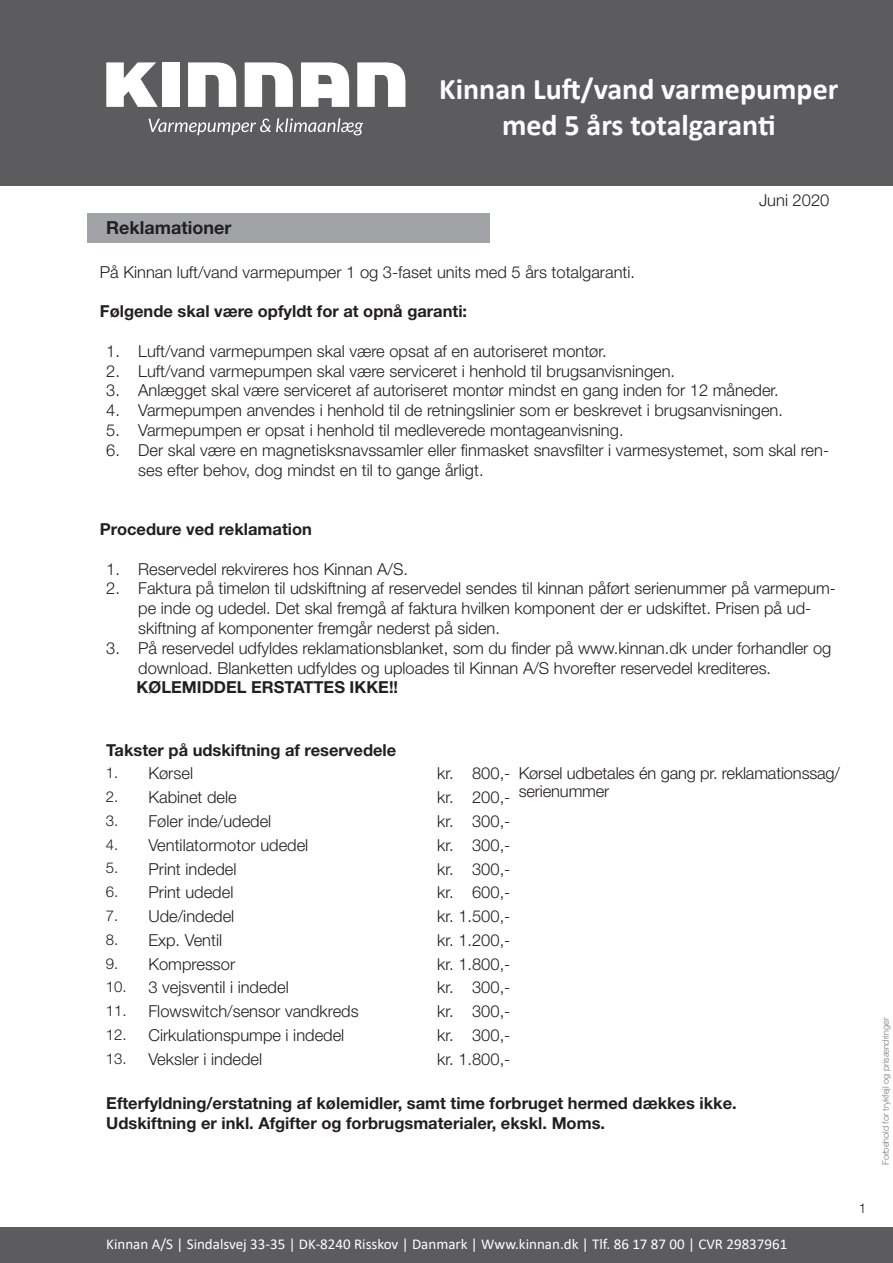
<style>
.page{position:relative;width:893px;height:1263px;background:#fff}
.page>*{position:absolute;margin:0;border:0;box-sizing:border-box;transform-origin:0 0}
.t1{font:700 30px/36px "Calibri";color:#fff;text-align:center}
.Paragraph_Style_1{font:700 18px "Helvetica Neue LT Std";color:#231f20}
.Prisliste_tabel{font:300 16.5px/19.8px "Helvetica Neue LT Std";color:#231f20}
.Prisliste_tabel-2{font:700 16.5px "Helvetica Neue LT Std";color:#231f20}
.Tabel_produkt{font:700 16.5px "Helvetica Neue LT Std";color:#231f20}
.t2{font:15px "Calibri";color:#fff}
.Prisliste_tabel-3{font:300 15px "Helvetica Neue LT Std";color:#231f20}
.t3{font:300 13.5px "Helvetica Neue LT Std";color:#231f20}
.t4{font:300 9px "Helvetica Neue LT Std";color:#76787b}
</style>
<div class="page">
<div style="left:0;top:0;width:893px;height:186px;background:#5c5c5f"></div>
<div style="left:0;top:1227px;width:893px;height:36px;background:#5c5c5f"></div>
<div style="left:87px;top:213px;width:403px;height:29px;background:#a1a3a6"></div>
<svg style="left:148px;top:118px;width:215px;height:17px"></svg>
<svg style="left:106px;top:62px;width:52px;height:45px"></svg>
<div style="left:162px;top:62px;width:18px;height:45px;background:#fff"></div>
<svg style="left:188px;top:62px;width:48px;height:45px"></svg>
<svg style="left:245px;top:62px;width:48px;height:45px"></svg>
<svg style="left:357px;top:62px;width:48px;height:45px"></svg>
<svg style="left:301px;top:62px;width:48px;height:45px;background:#e6e6e7"></svg>
<h1 class="t1" style="left:439px;top:71px;width:401px">Kinnan Luft/vand varmepumper med 5 års totalgaranti</h1>
<p class="Paragraph_Style_1" style="left:106px;top:216px;width:127px">Reklamationer</p>
<p class="Prisliste_tabel" style="left:759px;top:190px;width:72px">Juni 2020</p>
<p class="Prisliste_tabel" style="left:100px;top:261px;width:537px">På Kinnan luft/vand varmepumper 1 og 3-faset units med 5 års totalgaranti.</p>
<p class="Tabel_produkt" style="left:100px;top:301px;width:369px">Følgende skal være opfyldt for at opnå garanti:</p>
<p class="Prisliste_tabel" style="left:106px;top:341px;width:502px">1. Luft/vand varmepumpen skal være opsat af en autoriseret montør.</p>
<p class="Prisliste_tabel" style="left:106px;top:360px;width:570px">2. Luft/vand varmepumpen skal være serviceret i henhold til brugsanvisningen.</p>
<p class="Prisliste_tabel" style="left:106px;top:380px;width:674px">3. Anlægget skal være serviceret af autoriseret montør mindst en gang inden for 12 måneder.</p>
<p class="Prisliste_tabel" style="left:106px;top:400px;width:678px">4. Varmepumpen anvendes i henhold til de retningslinier som er beskrevet i brugsanvisningen.</p>
<p class="Prisliste_tabel" style="left:106px;top:420px;width:519px">5. Varmepumpen er opsat i henhold til medleverede montageanvisning.</p>
<p class="Prisliste_tabel" style="left:138px;top:440px;width:692px;text-indent:-32px">6. Der skal være en magnetisksnavssamler eller finmasket snavsfilter i varmesystemet, som skal ren&shy;ses efter behov, dog mindst en til to gange årligt.</p>
<p class="Tabel_produkt" style="left:100px;top:519px;width:214px">Procedure ved reklamation</p>
<p class="Prisliste_tabel" style="left:106px;top:558px;width:303px">1. Reservedel rekvireres hos Kinnan A/S.</p>
<p class="Prisliste_tabel" style="left:138px;top:578px;width:699px;text-indent:-32px">2. Faktura på timeløn til udskiftning af reservedel sendes til kinnan påført serienummer på varmepum&shy;pe inde og udedel. Det skal fremgå af faktura hvilken komponent der er udskiftet. Prisen på ud&shy;skiftning af komponenter fremgår nederst på siden.</p>
<p class="Prisliste_tabel" style="left:138px;top:638px;width:695px;text-indent:-32px">3. På reservedel udfyldes reklamationsblanket, som du finder på www.kinnan.dk under forhandler og download. Blanketten udfyldes og uploades til Kinnan A/S hvorefter reservedel krediteres.</p>
<p class="Prisliste_tabel-2" style="left:137px;top:677px;width:263px">KØLEMIDDEL ERSTATTES IKKE!!</p>
<p class="Tabel_produkt" style="left:106px;top:740px;width:291px">Takster på udskiftning af reservedele</p>
<p class="Prisliste_tabel-3" style="left:106px;top:764px;width:14px">1.</p>
<p class="Prisliste_tabel" style="left:148px;top:763px;width:46px">Kørsel</p>
<p class="Prisliste_tabel" style="left:437px;top:763px;width:75px">kr. 800,-</p>
<p class="Prisliste_tabel-3" style="left:106px;top:787px;width:14px">2.</p>
<p class="Prisliste_tabel" style="left:148px;top:787px;width:90px">Kabinet dele</p>
<p class="Prisliste_tabel" style="left:437px;top:787px;width:75px">kr. 200,-</p>
<p class="Prisliste_tabel-3" style="left:106px;top:811px;width:14px">3.</p>
<p class="Prisliste_tabel" style="left:148px;top:811px;width:124px">Føler inde/udedel</p>
<p class="Prisliste_tabel" style="left:437px;top:811px;width:75px">kr. 300,-</p>
<p class="Prisliste_tabel-3" style="left:106px;top:835px;width:14px">4.</p>
<p class="Prisliste_tabel" style="left:148px;top:834px;width:161px">Ventilatormotor udedel</p>
<p class="Prisliste_tabel" style="left:437px;top:834px;width:75px">kr. 300,-</p>
<p class="Prisliste_tabel-3" style="left:106px;top:859px;width:14px">5.</p>
<p class="Prisliste_tabel" style="left:148px;top:858px;width:90px">Print indedel</p>
<p class="Prisliste_tabel" style="left:437px;top:858px;width:75px">kr. 300,-</p>
<p class="Prisliste_tabel-3" style="left:106px;top:883px;width:14px">6.</p>
<p class="Prisliste_tabel" style="left:148px;top:882px;width:86px">Print udedel</p>
<p class="Prisliste_tabel" style="left:437px;top:882px;width:75px">kr. 600,-</p>
<p class="Prisliste_tabel-3" style="left:106px;top:906px;width:14px">7.</p>
<p class="Prisliste_tabel" style="left:148px;top:906px;width:87px">Ude/indedel</p>
<p class="Prisliste_tabel" style="left:437px;top:906px;width:75px">kr. 1.500,-</p>
<p class="Prisliste_tabel-3" style="left:106px;top:930px;width:14px">8.</p>
<p class="Prisliste_tabel" style="left:148px;top:930px;width:75px">Exp. Ventil</p>
<p class="Prisliste_tabel" style="left:437px;top:930px;width:75px">kr. 1.200,-</p>
<p class="Prisliste_tabel-3" style="left:106px;top:954px;width:14px">9.</p>
<p class="Prisliste_tabel" style="left:148px;top:953px;width:88px">Kompressor</p>
<p class="Prisliste_tabel" style="left:437px;top:953px;width:75px">kr. 1.800,-</p>
<p class="Prisliste_tabel-3" style="left:106px;top:978px;width:22px">10.</p>
<p class="Prisliste_tabel" style="left:148px;top:977px;width:142px">3 vejsventil i indedel</p>
<p class="Prisliste_tabel" style="left:437px;top:977px;width:75px">kr. 300,-</p>
<p class="Prisliste_tabel-3" style="left:106px;top:1001px;width:22px">11.</p>
<p class="Prisliste_tabel" style="left:148px;top:1001px;width:212px">Flowswitch/sensor vandkreds</p>
<p class="Prisliste_tabel" style="left:437px;top:1001px;width:75px">kr. 300,-</p>
<p class="Prisliste_tabel-3" style="left:106px;top:1025px;width:22px">12.</p>
<p class="Prisliste_tabel" style="left:148px;top:1025px;width:197px">Cirkulationspumpe i indedel</p>
<p class="Prisliste_tabel" style="left:437px;top:1025px;width:75px">kr. 300,-</p>
<p class="Prisliste_tabel-3" style="left:106px;top:1049px;width:22px">13.</p>
<p class="Prisliste_tabel" style="left:148px;top:1049px;width:115px">Veksler i indedel</p>
<p class="Prisliste_tabel" style="left:437px;top:1049px;width:75px">kr. 1.800,-</p>
<p class="Prisliste_tabel" style="left:519px;top:764px;width:323px;line-height:18px">Kørsel udbetales én gang pr. reklamationssag/ serienummer</p>
<p class="Prisliste_tabel-2" style="left:106px;top:1093px;width:632px">Efterfyldning/erstatning af kølemidler, samt time forbruget hermed dækkes ikke.</p>
<p class="Prisliste_tabel-2" style="left:106px;top:1113px;width:500px">Udskiftning er inkl. Afgifter og forbrugsmaterialer, ekskl. Moms.</p>
<p class="t2" style="left:106px;top:1233px;width:682px">Kinnan A/S | Sindalsvej 33-35 | DK-8240 Risskov | Danmark | Www.kinnan.dk | Tlf. 86 17 87 00 | CVR 29837961</p>
<p class="t3" style="left:859px;top:1200px;width:9px">1</p>
<p class="t4" style="left:880px;top:1165px;width:149px;rotate:-90deg">Forbehold for trykfejl og prisændringer</p>
</div>
